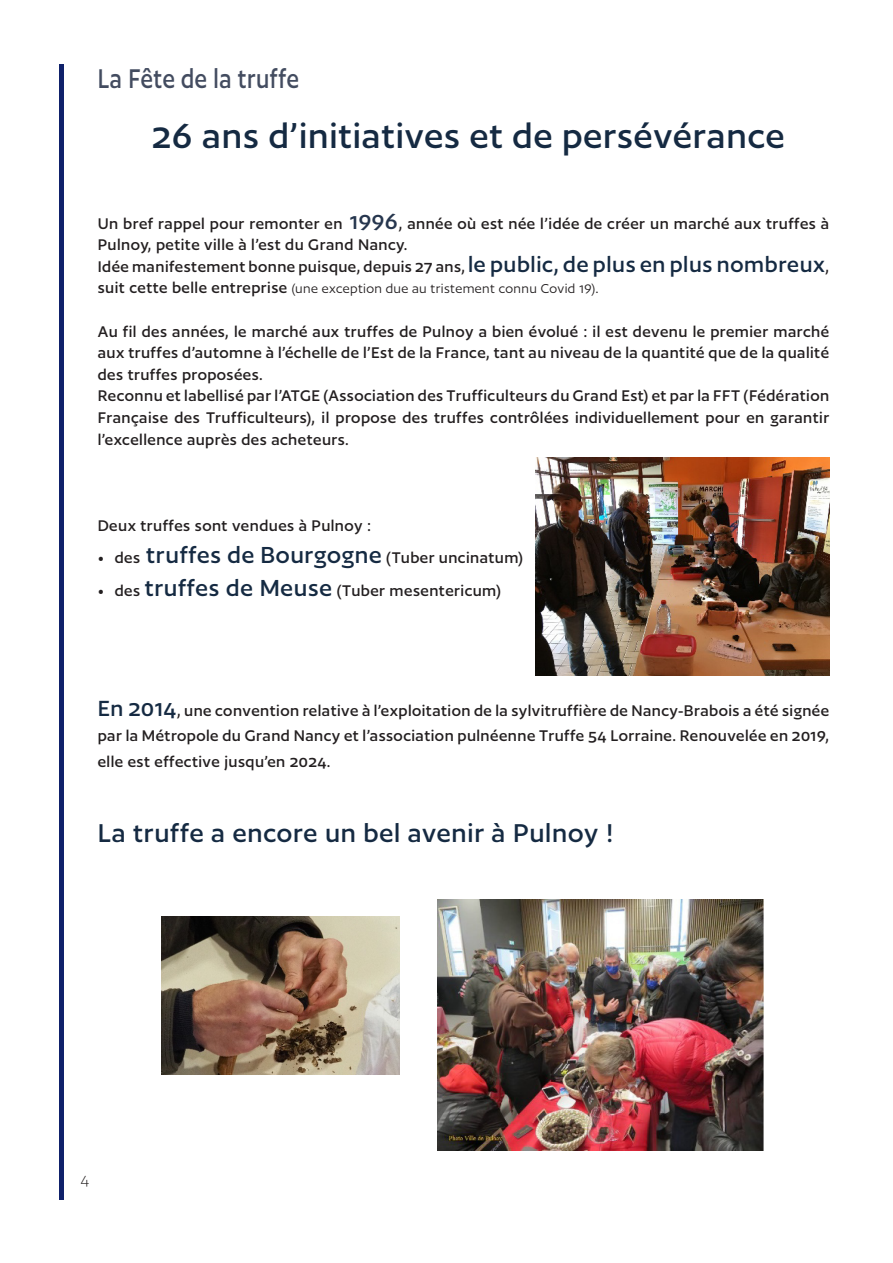
<style>
.page{position:relative;width:893px;height:1263px;background:#fff}
.page>*{position:absolute;margin:0;border:0;box-sizing:border-box;transform-origin:0 0}
.t1{font:500 40.5px "Author";letter-spacing:.02em;color:#152a42}
.t2{font:500 31.5px "Author";letter-spacing:.02em;color:#434c60;scale:.83 1}
.t3{font:500 30px "Author";letter-spacing:.025em;color:#152a42}
.t4{font:500 18px/21.6px "Author";letter-spacing:.025em;color:#231f20;text-align:justify}
.t5{font:300 18px "Author";color:#231f20}
.t6{font:15px "Author";letter-spacing:.025em;color:#231f20}
.s1{font-size:25.5px;color:#26364e}
.s2{font-size:25.5px;color:#152a42}
.s3{font-weight:500;font-size:18px}
.s4{font-size:18px}
.s5{font-size:27px;color:#152a42}
</style>
<div class="page">
<div style="left:59px;top:64px;width:5px;height:1136px;background:#0f216a"></div>
<img style="left:536px;top:457px;width:293px;height:218px">
<img style="left:438px;top:899px;width:325px;height:251px">
<img style="left:162px;top:916px;width:238px;height:159px">
<p class="t2" style="left:98px;top:62px;width:244px">La Fête de la truffe</p>
<p class="t1" style="left:152px;top:115px;width:634px">26 ans d’initiatives et de persévérance</p>
<p class="t4" style="left:98px;top:212px;width:733px">Un bref rappel pour remonter en <span class="s1">1996</span>, année où est née l’idée de créer un marché aux truffes à<br>Pulnoy, petite ville à l’est du Grand Nancy.</p>
<p class="t4" style="left:98px;top:255px;width:733px">Idée manifestement bonne puisque, depuis 27 ans, <span class="s2">le public, de plus en plus nombreux</span>,</p>
<p class="t6" style="left:98px;top:281px;width:502px"><span class="s3">suit cette belle entreprise</span> (une exception due au tristement connu Covid 19)<span class="s4">.</span></p>
<p class="t4" style="left:98px;top:320px;width:733px">Au fil des années, le marché aux truffes de Pulnoy a bien évolué : il est devenu le premier marché aux truffes d’automne à l’échelle de l’Est de la France, tant au niveau de la quantité que de la qualité des truffes proposées.</p>
<p class="t4" style="left:98px;top:385px;width:733px">Reconnu et labellisé par l’ATGE (Association des Trufficulteurs du Grand Est) et par la FFT (Fédération Française des Trufficulteurs), il propose des truffes contrôlées individuellement pour en garantir l’excellence auprès des acheteurs.</p>
<p class="t4" style="left:98px;top:515px;width:275px">Deux truffes sont vendues à Pulnoy :</p>
<p class="t4" style="left:98px;top:547px;width:427px">• des <span class="s5">truffes de Bourgogne</span> (Tuber uncinatum)</p>
<p class="t4" style="left:98px;top:579px;width:405px">• des <span class="s5">truffes de Meuse</span> (Tuber mesentericum)</p>
<p class="t4" style="left:98px;top:697px;width:733px;line-height:25.5px"><span class="s2">En 2014</span>, une convention relative à l’exploitation de la sylvitruffière de Nancy-Brabois a été signée par la Métropole du Grand Nancy et l’association pulnéenne Truffe 54 Lorraine. Renouvelée en 2019, elle est effective jusqu’en 2024.</p>
<p class="t3" style="left:98px;top:817px;width:518px">La truffe a encore un bel avenir à Pulnoy !</p>
<p class="t5" style="left:80px;top:1171px;width:11px">4</p>
</div>
